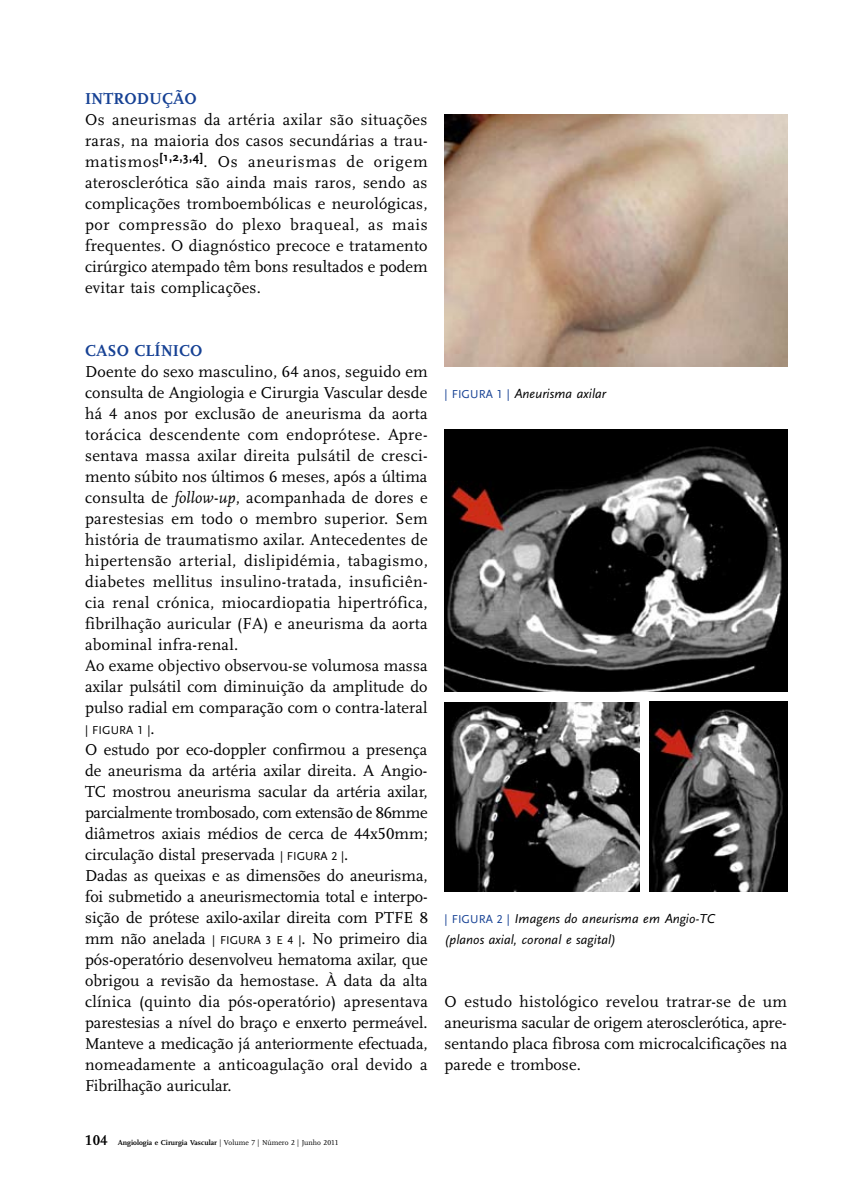
<style>
.page{position:relative;width:851px;height:1191px;background:#fff}
.page>*{position:absolute;margin:0;border:0;box-sizing:border-box;transform-origin:0 0}
.t1{font:16.5px/21px "Scala LF";letter-spacing:.005em;color:#000;text-align:justify}
.t2{font:700 16.5px "Scala LF";letter-spacing:.005em;color:#164194}
.t3{font:italic 13.5px/21px "Scala Sans";letter-spacing:.005em;color:#000}
.t4{font:12px "Scala Sans Caps";letter-spacing:.005em;color:#000}
.t5{font:700 7.5px "Scala LF";letter-spacing:.005em;color:#000}
.s1{font-style:italic}
.s2{font-family:"Scala LF";font-size:16.5px}
.s3{font-family:"Scala Sans Caps";font-size:12px}
.s4{font-size:15px}
.s5{font-weight:400}
.s6{font-family:"Scala Sans Caps";font-style:normal;font-size:12px;color:#164194}
</style>
<div class="page">
<img style="left:444px;top:114px;width:343px;height:252px">
<img style="left:444px;top:429px;width:343px;height:263px">
<img style="left:444px;top:702px;width:195px;height:189px">
<img style="left:649px;top:702px;width:138px;height:189px">
<p class="t2" style="left:85px;top:89px;width:113px">INTRODUÇÃO</p>
<p class="t1" style="left:85px;top:109px;width:344px">Os aneurismas da artéria axilar são situações raras, na maioria dos casos secundárias a trau&shy;matismos<sup>[1,2,3,4]</sup>. Os aneurismas de origem aterosclerótica são ainda mais raros, sendo as complicações tromboembólicas e neurológicas, por compressão do plexo braqueal, as mais frequentes. O diagnóstico precoce e tratamento cirúrgico atempado têm bons resultados e podem evitar tais complicações.</p>
<p class="t2" style="left:85px;top:341px;width:119px">CASO CLÍNICO</p>
<p class="t1" style="left:85px;top:361px;width:344px;text-align:left">Doente do sexo masculino, 64 anos, seguido em consulta de Angiologia e Cirurgia Vascular desde há 4 anos por exclusão de aneurisma da aorta torácica descendente com endoprótese. Apre&shy;sentava massa axilar direita pulsátil de cresci&shy;mento súbito nos últimos 6 meses, após a última consulta de <span class="s1">follow-up</span>, acompanhada de dores e parestesias em todo o membro superior. Sem história de traumatismo axilar. Antecedentes de hipertensão arterial, dislipidémia, tabagismo, diabetes mellitus insulino-tratada, insuficiên&shy;cia renal crónica, miocardiopatia hipertrófica, fibrilhação auricular (FA) e aneurisma da aorta abominal infra-renal.<br>Ao exame objectivo observou-se volumosa massa axilar pulsátil com diminuição da amplitude do pulso radial em comparação com o contra-lateral</p>
<p class="t4" style="left:85px;top:723px;width:71px">| FIGURA 1 |<span class="s2">.</span></p>
<p class="t1" style="left:85px;top:739px;width:344px;text-align:left">O estudo por eco-doppler confirmou a presença de aneurisma da artéria axilar direita. A Angio-TC mostrou aneurisma sacular da artéria axilar, parcialmente trombosado, com extensão de 86mme diâmetros axiais médios de cerca de 44x50mm; circulação distal preservada <span class="s3">| FIGURA 2 |</span>.<br>Dadas as queixas e as dimensões do aneurisma, foi submetido a aneurismectomia total e interpo&shy;sição de prótese axilo-axilar direita com PTFE 8 mm não anelada <span class="s3">| FIGURA 3 e 4 |</span>. No primeiro dia pós-operatório desenvolveu hematoma axilar, que obrigou a revisão da hemostase. À data da alta clínica (quinto dia pós-operatório) apresentava parestesias a nível do braço e enxerto permeável.<br>Manteve a medicação já anteriormente efectuada, nomeadamente a anticoagulação oral devido a Fibrilhação auricular.</p>
<p class="t5" style="left:85px;top:1138px;width:255px"><span class="s4">104</span> Angiologia e Cirurgia Vascular <span class="s5">| Volume 7 | Número 2 | Junho 2011</span></p>
<p class="t3" style="left:444px;top:383px;width:163px"><span class="s6">| FIGURA 1 |</span> Aneurisma axilar</p>
<p class="t3" style="left:444px;top:908px;width:272px"><span class="s6">| FIGURA 2 |</span> Imagens do aneurisma em Angio-TC (planos axial, coronal e sagital)</p>
<p class="t1" style="left:444px;top:991px;width:344px">O estudo histológico revelou tratrar-se de um aneurisma sacular de origem aterosclerótica, apre&shy;sentando placa fibrosa com microcalcificações na parede e trombose.</p>
</div>
